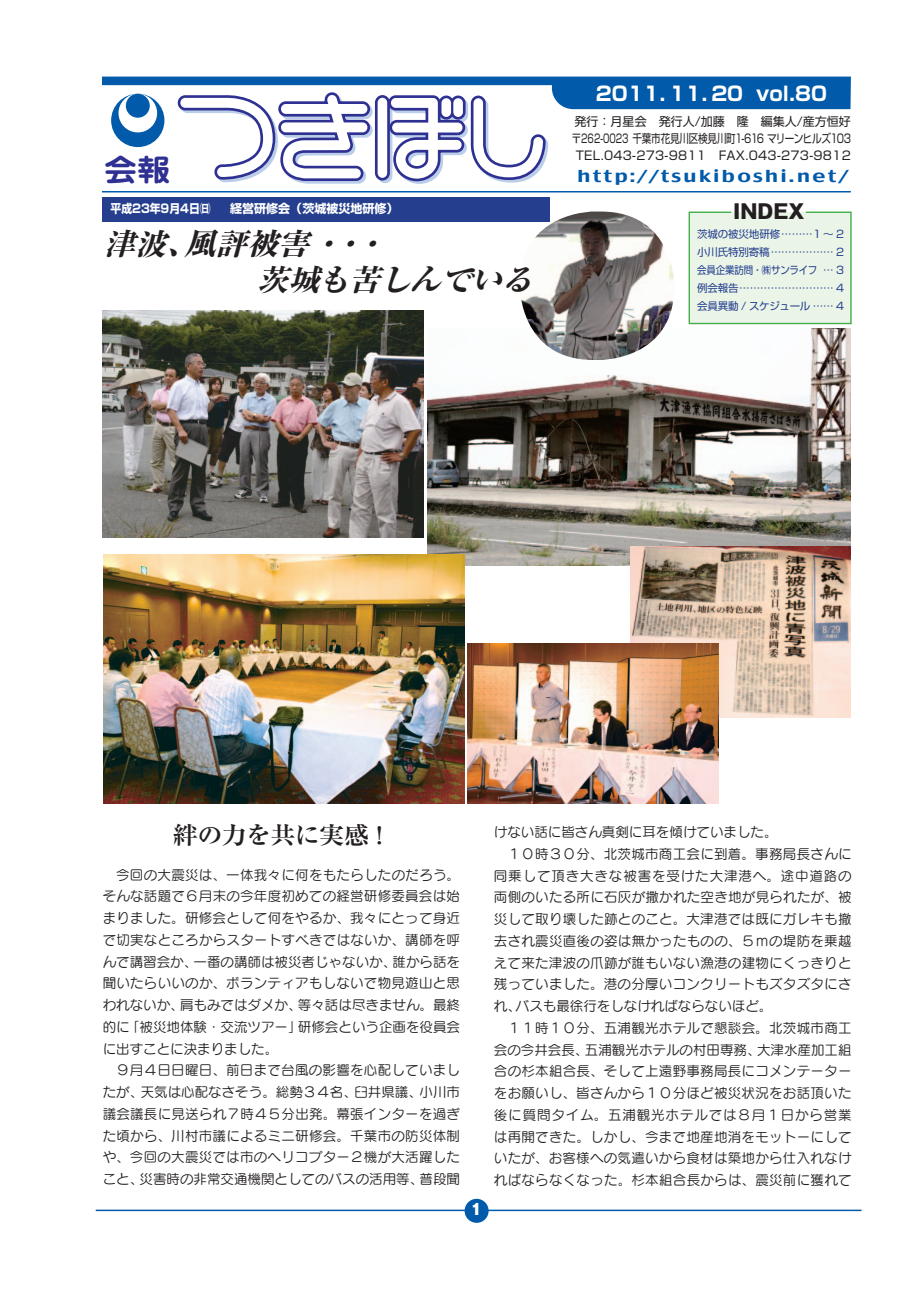
<style>
.page{position:relative;width:919px;height:1289px;background:#fff}
.page>*{position:absolute;margin:0;border:0;box-sizing:border-box;transform-origin:0 0}
.t1{font:italic 800 30px/36px "Ryumin Pro";color:#231f20;scale:1.05 1}
.t2{font:700 30px "Jun 501 Pro";color:#2e3092;scale:1.1 1}
.t3{font:700 24px "Ryumin Pro";letter-spacing:-.03em;color:#231f20;scale:1.05 1}
.t4{font:700 19.5px "Shin Go Pro";color:#fff}
.t5{font:800 19.5px "Gothic MB101 Pro";color:#231f20}
.t6{font:16.5px "Charcoal";letter-spacing:.09em;color:#015aaa;scale:1.3 1}
.t7{font:800 15px "Gothic MB101 Pro";color:#fff}
.t8{font:13.5px/21.8px "Seurat Pro M";letter-spacing:.02em;color:#231f20;text-align:justify}
.t9{font:13.5px "Seurat Pro M";color:#231f20}
.t10{font:13.5px "Seurat Pro M";letter-spacing:.065em;color:#231f20}
.t11{font:12px/16.5px "Shin Go Pro";color:#231f20;text-align:center}
.t12{font:700 12px "Shin Go Pro";color:#fff;scale:.9 1}
.t13{font:10.5px/18px "Shin Go Pro";letter-spacing:-.015em;color:#253f8e;text-align:justify}
</style>
<div class="page">
<svg style="left:102px;top:77px;width:748px;height:107px"></svg>
<hr style="left:102px;top:191px;width:748px;height:1px;background:#015aaa">
<hr style="left:96px;top:1209px;width:765px;height:2px;background:#015aaa">
<div style="left:464px;top:1198px;width:24px;height:24px;background:#015aaa;border-radius:50%"></div>
<div style="left:688px;top:211px;width:164px;height:114px;background:#eaf4e7"></div>
<div style="left:102px;top:197px;width:448px;height:24px;background:#253f8e"></div>
<img style="left:427px;top:328px;width:423px;height:238px">
<img style="left:630px;top:546px;width:220px;height:172px">
<img style="left:519px;top:211px;width:155px;height:149px">
<img style="left:102px;top:310px;width:321px;height:227px">
<img style="left:467px;top:643px;width:251px;height:160px">
<img style="left:103px;top:554px;width:361px;height:249px">
<h1 class="t2" style="left:104px;top:145px;width:61px">会報</h1>
<p class="t12" style="left:111px;top:199px;width:321px">平成23年9月4日㈰ 　 経営研修会（茨城被災地研修）</p>
<h1 class="t1" style="left:257px;top:224px;width:275px;text-indent:-153px">津波、風評被害・・・<br>茨城も苦しんでいる</h1>
<h3 class="t4" style="left:596px;top:78px;width:232px">2011. 11. 20 vol.80</h3>
<p class="t11" style="left:570px;top:112px;width:282px">発行：月星会　発行人/加藤　隆　編集人/産方恒好〒262-0023 千葉市花見川区検見川町1-616 マリーンヒルズ103<br>TEL.043-273-9811　FAX.043-273-9812</p>
<p class="t6" style="left:577px;top:165px;width:210px">http://tsukiboshi.net/</p>
<h3 class="t5" style="left:733px;top:195px;width:72px">INDEX</h3>
<p class="t13" style="left:697px;top:224px;width:148px">茨城の被災地研修………1 〜 2小川氏特別寄稿……………… 2会員企業訪問・㈱サンライフ … 3例会報告……………………… 4会員異動 / スケジュール …… 4</p>
<h2 class="t3" style="left:173px;top:816px;width:210px">絆の力を共に実感！</h2>
<p class="t8" style="left:103px;top:863px;width:359px;text-indent:14px">今回の大震災は、一体我々に何をもたらしたのだろう。そんな話題で６月末の今年度初めての経営研修委員会は始まりました。研修会として何をやるか、我々にとって身近で切実なところからスタートすべきではないか、講師を呼んで講習会か、一番の講師は被災者じゃないか、誰から話を聞いたらいいのか、ボランティアもしないで物見遊山と思われないか、肩もみではダメか、等々話は尽きません。最終的に「被災地体験・交流ツアー」研修会という企画を役員会に出すことに決まりました。</p>
<p class="t8" style="left:103px;top:1059px;width:359px;text-indent:14px">９月４日日曜日、前日まで台風の影響を心配していましたが、天気は心配なさそう。総勢３４名、臼井県議、小川市議会議長に見送られ７時４５分出発。幕張インターを過ぎた頃から、川村市議によるミニ研修会。千葉市の防災体制や、今回の大震災では市のヘリコプター２機が大活躍したこと、災害時の非常交通機関としてのバスの活用等、普段聞</p>
<p class="t7" style="left:471px;top:1197px;width:13px">1</p>
<p class="t9" style="left:494px;top:823px;width:285px">けない話に皆さん真剣に耳を傾けていました。</p>
<p class="t8" style="left:507px;top:842px;width:346px">１０時３０分、北茨城市商工会に到着。事務局長さんに</p>
<p class="t10" style="left:494px;top:866px;width:359px">同乗して頂き大きな被害を受けた大津港へ。途中道路の</p>
<p class="t8" style="left:494px;top:885px;width:359px">両側のいたる所に石灰が撒かれた空き地が見られたが、被</p>
<p class="t8" style="left:494px;top:907px;width:359px">災して取り壊した跡とのこと。大津港では既にガレキも撤</p>
<p class="t8" style="left:494px;top:929px;width:359px">去され震災直後の姿は無かったものの、５ｍの堤防を乗越</p>
<p class="t8" style="left:494px;top:951px;width:359px">えて来た津波の爪跡が誰もいない漁港の建物にくっきりと</p>
<p class="t8" style="left:494px;top:972px;width:359px">残っていました。港の分厚いコンクリートもズタズタにさ</p>
<p class="t9" style="left:494px;top:997px;width:280px">れ、バスも最徐行をしなければならないほど。</p>
<p class="t8" style="left:507px;top:1016px;width:346px">１１時１０分、五浦観光ホテルで懇談会。北茨城市商工</p>
<p class="t9" style="left:494px;top:1040px;width:359px">会の今井会長、五浦観光ホテルの村田専務、大津水産加工組</p>
<p class="t8" style="left:494px;top:1059px;width:359px">合の杉本組合長、そして上遠野事務局長にコメンテーター</p>
<p class="t8" style="left:494px;top:1081px;width:359px">をお願いし、皆さんから１０分ほど被災状況をお話頂いた</p>
<p class="t10" style="left:494px;top:1105px;width:359px">後に質問タイム。五浦観光ホテルでは８月１日から営業</p>
<p class="t8" style="left:494px;top:1125px;width:359px">は再開できた。しかし、今まで地産地消をモットーにして</p>
<p class="t8" style="left:494px;top:1146px;width:359px">いたが、お客様への気遣いから食材は築地から仕入れなけ</p>
<p class="t8" style="left:494px;top:1168px;width:359px">ればならなくなった。杉本組合長からは、震災前に獲れて</p>
</div>
